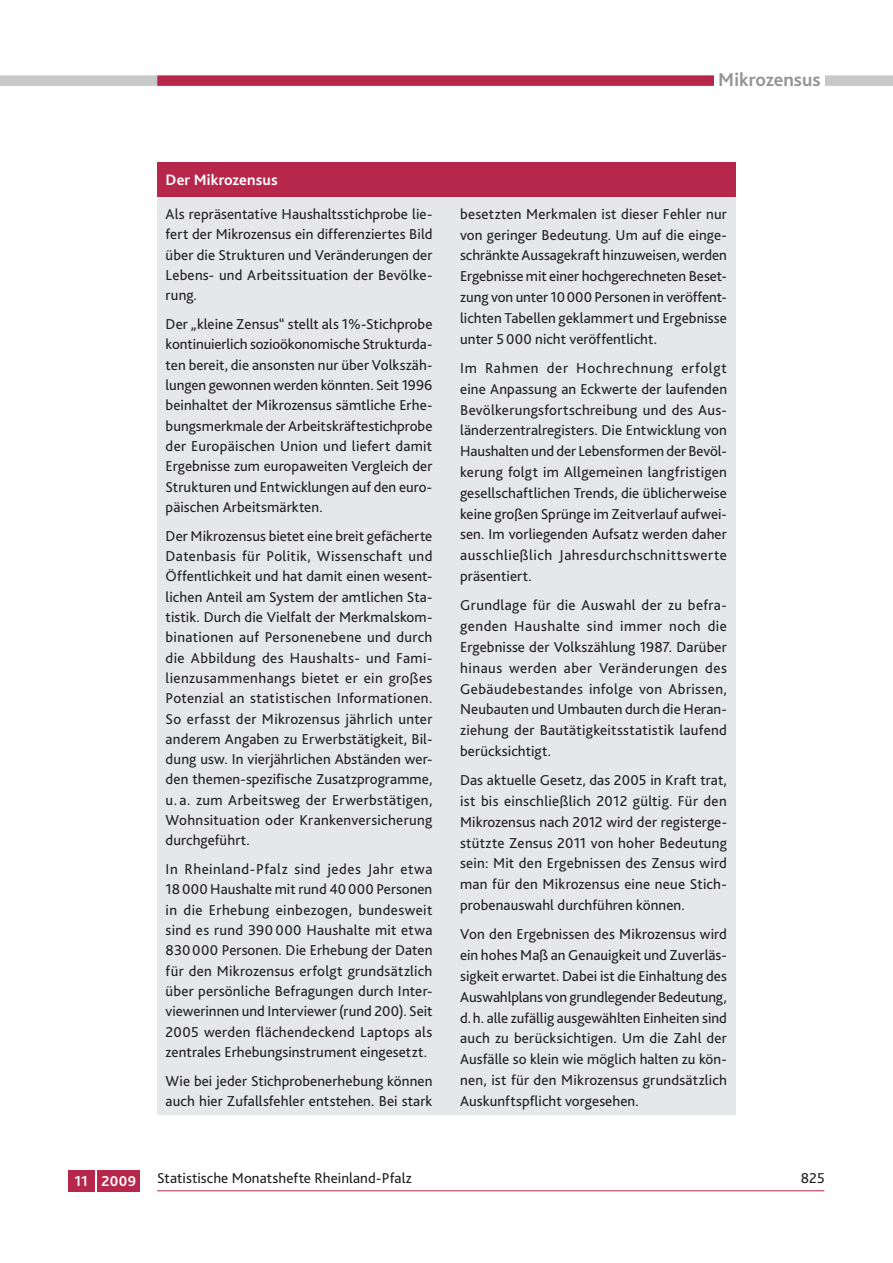
<style>
.page{position:relative;width:893px;height:1263px;background:#fff}
.page>*{position:absolute;margin:0;border:0;box-sizing:border-box;transform-origin:0 0}
.t1{font:700 19.5px "Bliss 2";letter-spacing:.005em;color:#939598}
.t2{font:700 15.75px "Bliss 2";letter-spacing:.01em;color:#fff}
.t3{font:15px/20.2px "Bliss 2";letter-spacing:.005em;color:#231f20;text-align:justify}
.t4{font:700 15px "Bliss 2";letter-spacing:.015em;color:#fff}
</style>
<div class="page">
<div style="left:157px;top:75px;width:668px;height:11px;background:#b7274c"></div>
<div style="left:0;top:75px;width:157px;height:11px;background:#c6c8ca"></div>
<hr style="left:157px;top:1190px;width:667px;height:1px;background:#b7274c">
<div style="left:825px;top:75px;width:68px;height:11px;background:#c6c8ca"></div>
<div style="left:714px;top:60px;width:111px;height:26px;background:#fff"></div>
<div style="left:68px;top:1170px;width:26px;height:21px;background:#b7274c"></div>
<div style="left:98px;top:1170px;width:42px;height:21px;background:#b7274c"></div>
<div style="left:157px;top:162px;width:578px;height:953px;background:#e6e7e8"></div>
<div style="left:157px;top:162px;width:578px;height:34px;background:#b7274c"></div>
<p class="t1" style="left:718px;top:72px;width:104px">Mikrozensus</p>
<p class="t2" style="left:166px;top:173px;width:113px">Der Mikrozensus</p>
<p class="t3" style="left:166px;top:206px;width:268px">Als repräsentative Haushaltsstichprobe lie&shy;fert der Mikrozensus ein differenziertes Bild über die Strukturen und Veränderungen der Lebens- und Arbeitssituation der Bevölke&shy;rung.</p>
<p class="t3" style="left:166px;top:316px;width:268px">Der „kleine Zensus“ stellt als 1%-Stichprobe kontinuierlich sozioökonomische Strukturda&shy;ten bereit, die ansonsten nur über Volkszäh&shy;lungen gewonnen werden könnten. Seit 1996 beinhaltet der Mikrozensus sämtliche Erhe&shy;bungsmerkmale der Arbeitskräftestichprobe der Europäischen Union und liefert damit Ergebnisse zum europaweiten Vergleich der Strukturen und Entwicklungen auf den euro&shy;päischen Arbeitsmärkten.</p>
<p class="t3" style="left:166px;top:527px;width:268px">Der Mikrozensus bietet eine breit gefächerte Datenbasis für Politik, Wissenschaft und Öffentlichkeit und hat damit einen wesent&shy;lichen Anteil am System der amtlichen Sta&shy;tistik. Durch die Vielfalt der Merkmalskom&shy;binationen auf Personenebene und durch die Abbildung des Haushalts- und Fami&shy;lienzusammenhangs bietet er ein großes Potenzial an statistischen Informationen.<br>So erfasst der Mikrozensus jährlich unter anderem Angaben zu Erwerbstätigkeit, Bil&shy;dung usw. In vierjährlichen Abständen wer&shy;den themen-spezifische Zusatzprogramme, u. a. zum Arbeitsweg der Erwerbstätigen, Wohnsituation oder Krankenversicherung durchgeführt.</p>
<p class="t3" style="left:166px;top:861px;width:268px">In Rheinland-Pfalz sind jedes Jahr etwa 18 000 Haushalte mit rund 40 000 Personen in die Erhebung einbezogen, bundesweit sind es rund 390 000 Haushalte mit etwa 830 000 Personen. Die Erhebung der Daten für den Mikrozensus erfolgt grundsätzlich über persönliche Befragungen durch Inter&shy;viewerinnen und Interviewer (rund 200). Seit 2005 werden flächendeckend Laptops als zentrales Erhebungsinstrument eingesetzt.</p>
<p class="t3" style="left:166px;top:1072px;width:268px">Wie bei jeder Stichprobenerhebung können auch hier Zufallsfehler entstehen. Bei stark</p>
<p class="t3" style="left:460px;top:205px;width:268px;line-height:20.9px">besetzten Merkmalen ist dieser Fehler nur von geringer Bedeutung. Um auf die einge&shy;schränkte Aussagekraft hinzuweisen, werden Ergebnisse mit einer hochgerechneten Beset&shy;zung von unter 10000 Personen in veröffent&shy;lichten Tabellen geklammert und Ergebnisse unter 5 000 nicht veröffentlicht.</p>
<p class="t3" style="left:460px;top:359px;width:268px;line-height:20.9px">Im Rahmen der Hochrechnung erfolgt eine Anpassung an Eckwerte der laufenden Bevölkerungsfortschreibung und des Aus&shy;länderzentralregisters. Die Entwicklung von Haushalten und der Lebensformen der Bevöl&shy;kerung folgt im Allgemeinen langfristigen gesellschaftlichen Trends, die üblicherweise keine großen Sprünge im Zeitverlauf aufwei&shy;sen. Im vorliegenden Aufsatz werden daher ausschließlich Jahresdurchschnittswerte präsentiert.</p>
<p class="t3" style="left:460px;top:597px;width:268px;line-height:20.9px">Grundlage für die Auswahl der zu befra&shy;genden Haushalte sind immer noch die Ergebnisse der Volkszählung 1987. Darüber hinaus werden aber Veränderungen des Gebäudebestandes infolge von Abrissen, Neubauten und Umbauten durch die Heran&shy;ziehung der Bautätigkeitsstatistik laufend berücksichtigt.</p>
<p class="t3" style="left:460px;top:772px;width:268px;line-height:20.9px">Das aktuelle Gesetz, das 2005 in Kraft trat, ist bis einschließlich 2012 gültig. Für den Mikrozensus nach 2012 wird der registerge&shy;stützte Zensus 2011 von hoher Bedeutung sein: Mit den Ergebnissen des Zensus wird man für den Mikrozensus eine neue Stich&shy;probenauswahl durchführen können.</p>
<p class="t3" style="left:460px;top:926px;width:268px;line-height:20.9px">Von den Ergebnissen des Mikrozensus wird ein hohes Maß an Genauigkeit und Zuverläs&shy;sigkeit erwartet. Dabei ist die Einhaltung des Auswahlplans von grundlegender Bedeutung, d. h. alle zufällig ausgewählten Einheiten sind auch zu berücksichtigen. Um die Zahl der Ausfälle so klein wie möglich halten zu kön&shy;nen, ist für den Mikrozensus grundsätzlich Auskunftspflicht vorgesehen.</p>
<p class="t4" style="left:74px;top:1175px;width:63px">11 2009</p>
<p class="t3" style="left:157px;top:1170px;width:256px">Statistische Monatshefte Rheinland-Pfalz</p>
<p class="t3" style="left:801px;top:1170px;width:26px">825</p>
</div>
